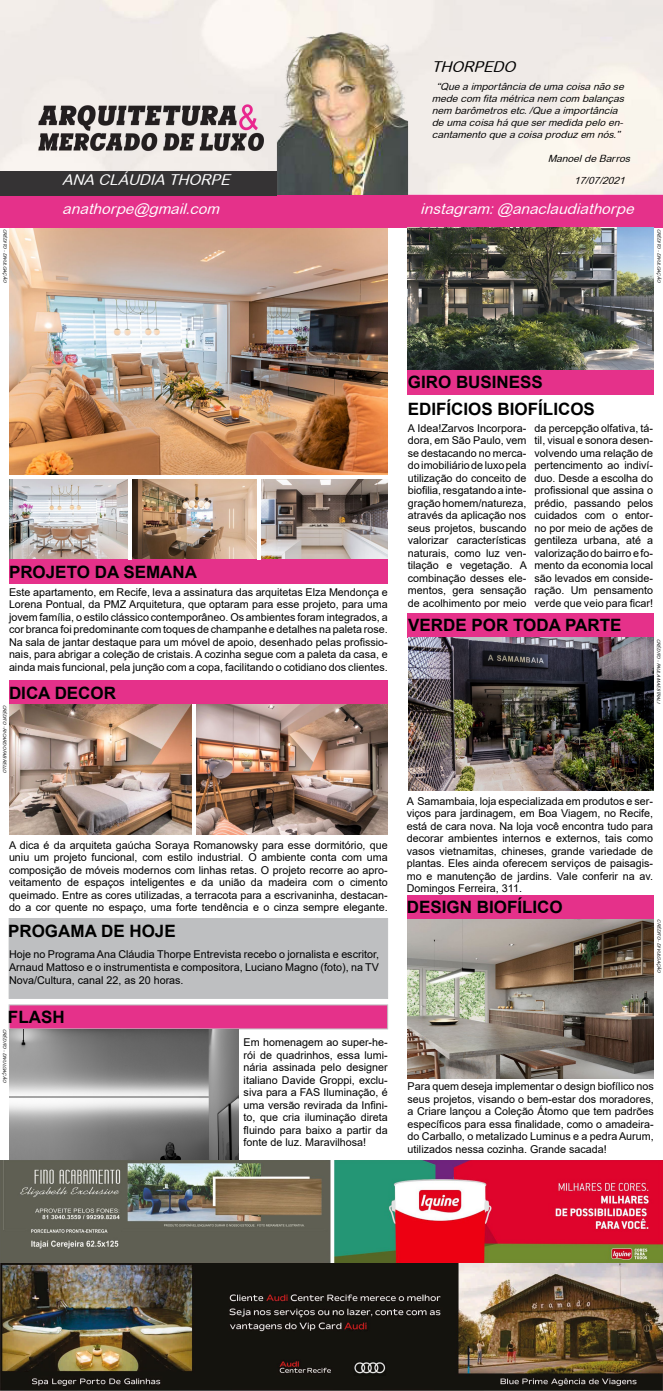
<style>
.page{position:relative;width:663px;height:1391px;background:#fff}
.page>*{position:absolute;margin:0;border:0;box-sizing:border-box;transform-origin:0 0}
.t1{font:700 17px "Arial";color:#000}
.t2{font:italic 15px "Arial Rounded MT";color:#fff}
.t3{font:italic 15px "Arial Rounded MT";color:#000}
.t4{font:10.75px/12.5px "Arial";color:#000;text-align:justify}
.t5{font:italic 10px/12px "Arial Rounded MT";color:#000}
.t6{font:italic 4.5px "Arial Rounded MT";color:#000}
</style>
<div class="page">
<img style="left:9px;top:479px;width:119px;height:80px">
<img style="left:132px;top:479px;width:255px;height:80px">
<img style="left:9px;top:227px;width:378px;height:248px">
<img style="left:0;top:0;width:662px;height:195px">
<div style="left:0;top:195px;width:662px;height:32px;background:#e5318a"></div>
<div style="left:408px;top:370px;width:246px;height:24px;background:#e5318a"></div>
<div style="left:9px;top:559px;width:379px;height:24px;background:#e5318a"></div>
<div style="left:9px;top:680px;width:378px;height:24px;background:#e5318a"></div>
<div style="left:9px;top:918px;width:378px;height:80px;background:#bebfc1"></div>
<div style="left:9px;top:1005px;width:379px;height:24px;background:#e5318a;border:1px solid #bebfc1"></div>
<div style="left:408px;top:613px;width:246px;height:24px;background:#e5318a"></div>
<div style="left:408px;top:895px;width:246px;height:24px;background:#e5318a"></div>
<div style="left:0;top:171px;width:277px;height:24px;background:#353334"></div>
<img style="left:408px;top:227px;width:245px;height:143px">
<img style="left:408px;top:638px;width:246px;height:152px">
<img style="left:408px;top:919px;width:245px;height:160px">
<img style="left:9px;top:704px;width:378px;height:130px">
<img style="left:9px;top:1029px;width:230px;height:131px">
<img style="left:0;top:1160px;width:662px;height:231px">
<hr style="left:192px;top:704px;width:4px;height:132px;background:#fff">
<hr style="left:257px;top:479px;width:3px;height:80px;background:#fff">
<h2 class="t2" style="left:62px;top:171px;width:173px">ANA CLÁUDIA THORPE</h2>
<h2 class="t2" style="left:62px;top:200px;width:163px">anathorpe@gmail.com</h2>
<h2 class="t3" style="left:432px;top:57px;width:90px">THORPEDO</h2>
<p class="t5" style="left:432px;top:80px;width:197px;text-indent:4px">“Queaimportânciadeumacoisanãose medecom fitamétricanem com balanças nem barômetrosetc./Queaimportância deumacoisaháquesermedidapeloen&shy;cantamentoqueacoisaproduzem nós.”</p>
<p class="t5" style="left:548px;top:152px;width:86px">ManoeldeBarros</p>
<p class="t5" style="left:574px;top:175px;width:55px">17/07/2021</p>
<h2 class="t2" style="left:420px;top:200px;width:219px">instagram:@anaclaudiathorpe</h2>
<p class="t6" style="left:8px;top:229px;width:56px;rotate:90deg">CRÉDITO -DIVULGAÇÃO</p>
<p class="t6" style="left:661px;top:229px;width:56px;rotate:90deg">CRÉDITO -DIVULGAÇÃO</p>
<h1 class="t1" style="left:407px;top:370px;width:137px">GIRO BUSINESS</h1>
<h1 class="t1" style="left:9px;top:560px;width:189px">PROJETO DA SEMANA</h1>
<p class="t4" style="left:9px;top:585px;width:380px">Este apartamento, em Recife, leva a assinatura das arquitetas Elza Mendonça e Lorena Pontual, da PMZ Arquitetura, que optaram para esse projeto, para uma jovem família, o estilo clássico contemporâneo. Os ambientes foram integrados, a cor branca foi predominante com toques de champanhe e detalhes na paleta rose.<br>Na sala de jantar destaque para um móvel de apoio, desenhado pelas profissio&shy;nais, para abrigar a coleção de cristais. A cozinha segue com a paleta da casa, e ainda mais funcional, pela junção com a copa, facilitando o cotidiano dos clientes.</p>
<h1 class="t1" style="left:9px;top:681px;width:109px">DICA DECOR</h1>
<p class="t6" style="left:7px;top:704px;width:71px;rotate:90deg">CRÉDITO -RICARDO FABRELLO</p>
<p class="t4" style="left:9px;top:838px;width:380px">A dica é da arquiteta gaúcha Soraya Romanowsky para esse dormitório, que uniu um projeto funcional, com estilo industrial. O ambiente conta com uma composição de móveis modernos com linhas retas. O projeto recorre ao apro&shy;veitamento de espaços inteligentes e da união da madeira com o cimento queimado. Entre as cores utilizadas, a terracota para a escrivaninha, destacan&shy;do a cor quente no espaço, uma forte tendência e o cinza sempre elegante.</p>
<h1 class="t1" style="left:8px;top:919px;width:169px">PROGAMA DE HOJE</h1>
<p class="t4" style="left:9px;top:947px;width:371px;line-height:12.9px">Hoje no Programa Ana Cláudia Thorpe Entrevista recebo o jornalista e escritor, Arnaud Mattoso e o instrumentista e compositora, Luciano Magno (foto), na TV Nova/Cultura, canal 22, as 20 horas.</p>
<h1 class="t1" style="left:8px;top:1005px;width:58px">FLASH</h1>
<p class="t6" style="left:7px;top:1029px;width:56px;rotate:90deg">CRÉDITO -DIVULGAÇÃO</p>
<p class="t4" style="left:243px;top:1036px;width:146px">Em homenagem ao super-he&shy;rói de quadrinhos, essa lumi&shy;nária assinada pelo designer italiano Davide Groppi, exclu&shy;siva para a FAS Iluminação, é uma versão revirada da Infini&shy;to, que cria iluminação direta fluindo para baixo a partir da fonte de luz. Maravilhosa!</p>
<h1 class="t1" style="left:407px;top:397px;width:189px">EDIFÍCIOS BIOFÍLICOS</h1>
<p class="t4" style="left:408px;top:422px;width:121px">A Idea!Zarvos Incorpora&shy;dora, em São Paulo, vem se destacando no merca&shy;do imobiliário de luxo pela utilização do conceito de biofilia, resgatando a inte&shy;gração homem/natureza, através da aplicação nos seus projetos, buscando valorizar características naturais, como luz ven&shy;tilação e vegetação. A combinação desses ele&shy;mentos, gera sensação de acolhimento por meio</p>
<p class="t4" style="left:534px;top:422px;width:120px">da percepção olfativa, tá&shy;til, visual e sonora desen&shy;volvendo uma relação de pertencimento ao indiví&shy;duo. Desde a escolha do profissional que assina o prédio, passando pelos cuidados com o entor&shy;no por meio de ações de gentileza urbana, até a valorização do bairro e fo&shy;mento da economia local são levados em conside&shy;ração. Um pensamento verde que veio para ficar!</p>
<h1 class="t1" style="left:408px;top:613px;width:215px">VERDE POR TODA PARTE</h1>
<p class="t6" style="left:661px;top:639px;width:67px;rotate:90deg">CRÉDITO -PAULA MAESTRALI</p>
<p class="t4" style="left:407px;top:795px;width:248px">A Samambaia, loja especializada em produtos e ser&shy;viços para jardinagem, em Boa Viagem, no Recife, está de cara nova. Na loja você encontra tudo para decorar ambientes internos e externos, tais como vasos vietnamitas, chineses, grande variedade de plantas. Eles ainda oferecem serviços de paisagis&shy;mo e manutenção de jardins. Vale conferir na av.<br>Domingos Ferreira, 311.</p>
<h1 class="t1" style="left:407px;top:895px;width:157px">DESIGN BIOFÍLICO</h1>
<p class="t6" style="left:661px;top:919px;width:56px;rotate:90deg">CRÉDITO -DIVULGAÇÃO</p>
<p class="t4" style="left:407px;top:1080px;width:248px">Para quem deseja implementar o design biofílico nos seus projetos, visando o bem-estar dos moradores, a Criare lançou a Coleção Átomo que tem padrões específicos para essa finalidade, como o amadeira&shy;do Carballo, o metalizado Luminus e a pedra Aurum, utilizados nessa cozinha. Grande sacada!</p>
</div>
